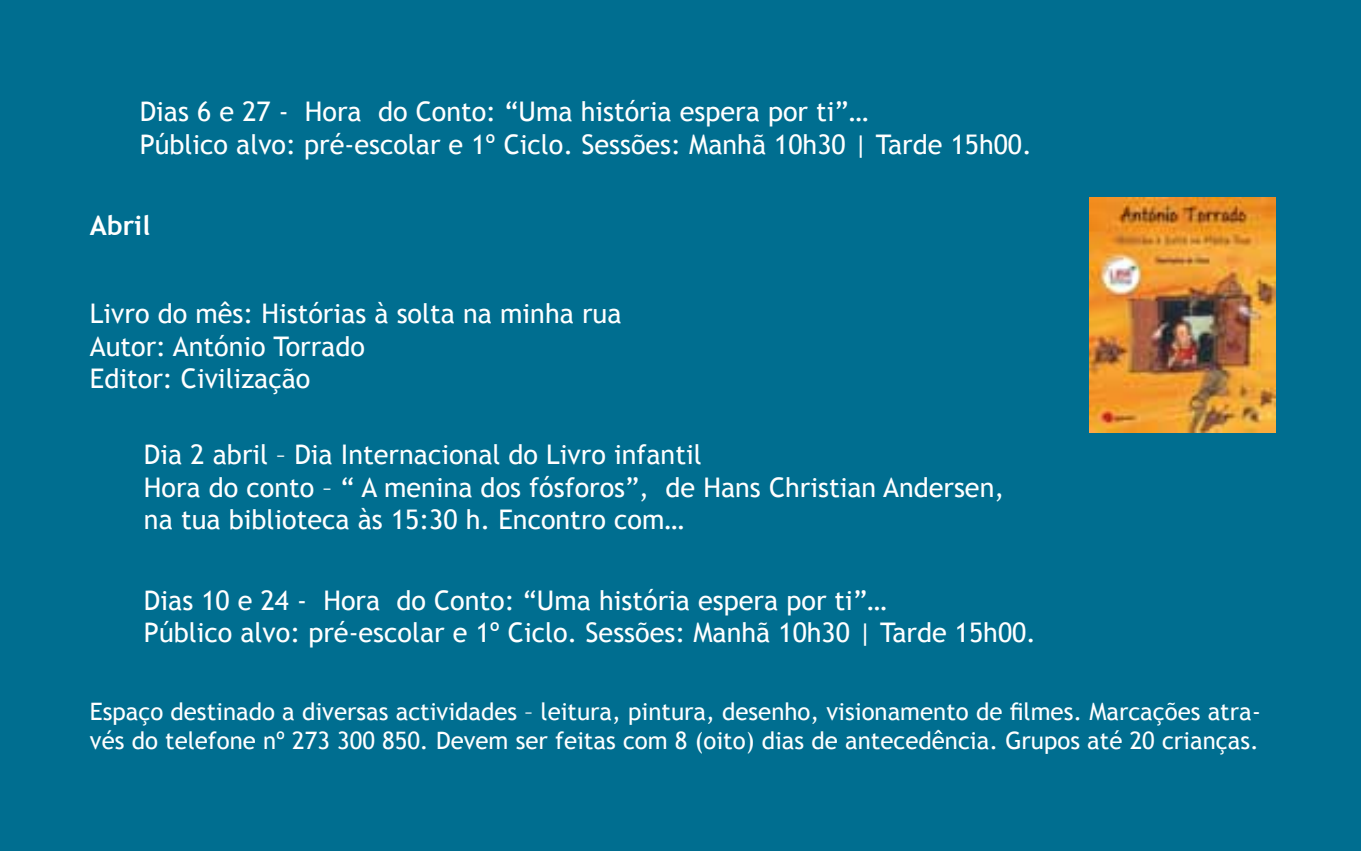
<style>
.page{position:relative;width:1361px;height:851px;background:#fff}
.page>*{position:absolute;margin:0;border:0;box-sizing:border-box;transform-origin:0 0}
.t1{font:27px/32.4px "Trebuchet MS";color:#fff}
.t2{font:700 27px "Trebuchet MS";color:#fff}
.t3{font:24px/28.8px "Trebuchet MS";color:#fff}
</style>
<div class="page">
<div style="left:0;top:0;width:1360px;height:850px;background:#006e90"></div>
<img style="left:1090px;top:197px;width:186px;height:235px">
<svg style="left:1360px;top:0;width:1px;height:850px"></svg>
<p class="t1" style="left:140px;top:96px;width:894px">Dias 6 e 27 - Hora do Conto: “Uma história espera por ti”…<br>Público alvo: pré-escolar e 1º Ciclo. Sessões: Manhã 10h30 | Tarde 15h00.</p>
<p class="t2" style="left:90px;top:208px;width:62px">Abril</p>
<p class="t1" style="left:90px;top:298px;width:533px">Livro do mês: Histórias à solta na minha rua<br>Autor: António Torrado<br>Editor: Civilização</p>
<p class="t1" style="left:144px;top:439px;width:862px">Dia 2 abril – Dia Internacional do Livro infantil<br>Hora do conto – “ A menina dos fósforos”, de Hans Christian Andersen, na tua biblioteca às 15:30 h. Encontro com…</p>
<p class="t1" style="left:144px;top:584px;width:894px">Dias 10 e 24 - Hora do Conto: “Uma história espera por ti”…<br>Público alvo: pré-escolar e 1º Ciclo. Sessões: Manhã 10h30 | Tarde 15h00.</p>
<p class="t3" style="left:90px;top:697px;width:1172px">Espaço destinado a diversas actividades – leitura, pintura, desenho, visionamento de filmes. Marcações atra&shy;vés do telefone nº 273 300 850. Devem ser feitas com 8 (oito) dias de antecedência. Grupos até 20 crianças.</p>
</div>
